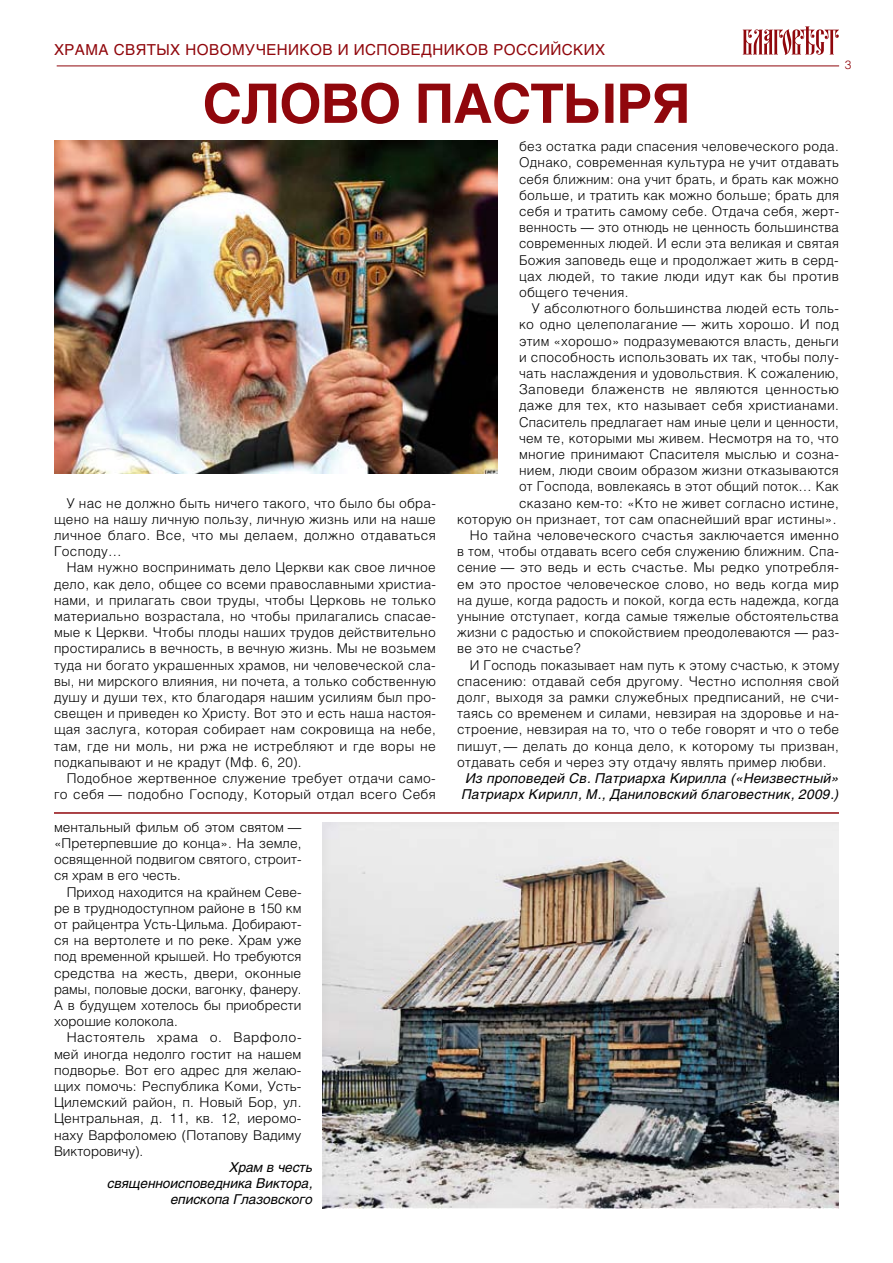
<style>
.page{position:relative;width:893px;height:1263px;background:#fff}
.page>*{position:absolute;margin:0;border:0;box-sizing:border-box;transform-origin:0 0}
.t1{font:700 54px "Helios";letter-spacing:-.015em;color:#90070c}
.t2{font:15px "Helios";letter-spacing:.03em;color:#90070c}
.t3{font:300 13.5px/16.2px "Helios";letter-spacing:.02em;color:#000;text-align:justify}
.t4{font:italic 13.5px/16.2px "Helios";letter-spacing:.02em;color:#000}
.t5{font:italic 13.5px/16.2px "Helios";color:#000;text-align:right}
.t6{font:300 12px "Helios";color:#90070c}
</style>
<div class="page">
<svg style="left:743px;top:26px;width:96px;height:29px"></svg>
<hr style="left:57px;top:66px;width:782px;height:1px;background:#90070c">
<img style="left:54px;top:140px;width:444px;height:333px">
<hr style="left:54px;top:812px;width:785px;height:2px;background:#90070c">
<img style="left:323px;top:823px;width:516px;height:386px">
<p class="t2" style="left:54px;top:40px;width:553px">ХРАМА СВЯТЫХ НОВОМУЧЕНИКОВ И ИСПОВЕДНИКОВ РОССИЙСКИХ</p>
<h1 class="t1" style="left:202px;top:72px;width:489px">СЛОВО ПАСТЫРЯ</h1>
<p class="t6" style="left:845px;top:58px;width:8px">3</p>
<p class="t3" style="left:54px;top:494px;width:383px;text-indent:13px">У нас не должно быть ничего такого, что было бы обра&shy;щено на нашу личную пользу, личную жизнь или на наше личное благо. Все, что мы делаем, должно отдаваться Господу…</p>
<p class="t3" style="left:54px;top:559px;width:383px;text-indent:13px">Нам нужно воспринимать дело Церкви как свое личное дело, как дело, общее со всеми православными христиа&shy;нами, и прилагать свои труды, чтобы Церковь не только материально возрастала, но чтобы прилагались спасае&shy;мые к Церкви. Чтобы плоды наших трудов действительно простирались в вечность, в вечную жизнь. Мы не возьмем туда ни богато украшенных храмов, ни человеческой сла&shy;вы, ни мирского влияния, ни почета, а только собственную душу и души тех, кто благодаря нашим усилиям был про&shy;свещен и приведен ко Христу. Вот это и есть наша настоя&shy;щая заслуга, которая собирает нам сокровища на небе, там, где ни моль, ни ржа не истребляют и где воры не подкапывают и не крадут (Мф. 6, 20).</p>
<p class="t3" style="left:54px;top:770px;width:383px;text-align:right">Подобное жертвенное служение требует отдачи само&shy;го себя — подобно Господу, Который отдал всего Себя</p>
<p class="t3" style="left:54px;top:818px;width:249px">ментальный фильм об этом святом — «Претерпевшие до конца». На земле, освященной подвигом святого, строит&shy;ся храм в его честь.</p>
<p class="t3" style="left:54px;top:883px;width:249px;text-indent:13px">Приход находится на крайнем Севе&shy;ре в труднодоступном районе в 150 км от райцентра Усть-Цильма. Добирают&shy;ся на вертолете и по реке. Храм уже под временной крышей. Но требуются средства на жесть, двери, оконные рамы, половые доски, вагонку, фанеру.<br>А в будущем хотелось бы приобрести хорошие колокола.</p>
<p class="t3" style="left:54px;top:1029px;width:249px;text-indent:13px">Настоятель храма о. Варфоло&shy;мей иногда недолго гостит на нашем подворье. Вот его адрес для желаю&shy;щих помочь: Республика Коми, Усть-Цилемский район, п. Новый Бор, ул.<br>Центральная, д. 11, кв. 12, иеромо&shy;наху Варфоломею (Потапову Вадиму Викторовичу).</p>
<p class="t5" style="left:108px;top:1159px;width:207px">Храм в честь священноисповедника Виктора, епископа Глазовского</p>
<p class="t3" style="left:519px;top:138px;width:322px">без остатка ради спасения человеческого рода.<br>Однако, современная культура не учит отдавать себя ближним: она учит брать, и брать как можно больше, и тратить как можно больше; брать для себя и тратить самому себе. Отдача себя, жерт&shy;венность — это отнюдь не ценность большинства современных людей. И если эта великая и святая Божия заповедь еще и продолжает жить в серд&shy;цах людей, то такие люди идут как бы против общего течения.</p>
<p class="t3" style="left:532px;top:300px;width:309px">У абсолютного большинства людей есть толь-</p>
<p class="t3" style="left:519px;top:316px;width:321px">ко одно целеполагание — жить хорошо. И под</p>
<p class="t3" style="left:519px;top:332px;width:321px">этим «хорошо» подразумеваются власть, деньги</p>
<p class="t3" style="left:519px;top:349px;width:321px">и способность использовать их так, чтобы полу-</p>
<p class="t3" style="left:519px;top:365px;width:321px">чать наслаждения и удовольствия. К сожалению,</p>
<p class="t3" style="left:519px;top:381px;width:321px">Заповеди блаженств не являются ценностью</p>
<p class="t3" style="left:519px;top:397px;width:321px">даже для тех, кто называет себя христианами.</p>
<p class="t3" style="left:519px;top:413px;width:321px">Спаситель предлагает нам иные цели и ценности,</p>
<p class="t3" style="left:519px;top:430px;width:321px">чем те, которыми мы живем. Несмотря на то, что</p>
<p class="t3" style="left:519px;top:446px;width:321px">многие принимают Спасителя мыслью и созна-</p>
<p class="t3" style="left:519px;top:462px;width:321px">нием, люди своим образом жизни отказываются</p>
<p class="t3" style="left:519px;top:478px;width:321px">от Господа, вовлекаясь в этот общий поток… Как</p>
<p class="t3" style="left:519px;top:494px;width:321px">сказано кем-то: «Кто не живет согласно истине,</p>
<p class="t3" style="left:457px;top:511px;width:381px">которую он признает, тот сам опаснейший враг истины».</p>
<p class="t3" style="left:470px;top:527px;width:371px">Но тайна человеческого счастья заключается именно</p>
<p class="t3" style="left:457px;top:543px;width:383px">в том, чтобы отдавать всего себя служению ближним. Спа-</p>
<p class="t3" style="left:457px;top:559px;width:383px">сение — это ведь и есть счастье. Мы редко употребля-</p>
<p class="t3" style="left:457px;top:575px;width:383px">ем это простое человеческое слово, но ведь когда мир</p>
<p class="t3" style="left:457px;top:592px;width:383px">на душе, когда радость и покой, когда есть надежда, когда</p>
<p class="t3" style="left:457px;top:608px;width:383px">уныние отступает, когда самые тяжелые обстоятельства</p>
<p class="t3" style="left:457px;top:624px;width:383px">жизни с радостью и спокойствием преодолеваются — раз-</p>
<p class="t3" style="left:457px;top:640px;width:125px">ве это не счастье?</p>
<p class="t3" style="left:470px;top:656px;width:371px">И Господь показывает нам путь к этому счастью, к этому</p>
<p class="t3" style="left:457px;top:673px;width:384px">спасению: отдавай себя другому. Честно исполняя свой</p>
<p class="t3" style="left:457px;top:689px;width:383px">долг, выходя за рамки служебных предписаний, не счи-</p>
<p class="t3" style="left:457px;top:705px;width:383px">таясь со временем и силами, невзирая на здоровье и на-</p>
<p class="t3" style="left:457px;top:721px;width:384px">строение, невзирая на то, что о тебе говорят и что о тебе</p>
<p class="t3" style="left:457px;top:737px;width:383px">пишут, — делать до конца дело, к которому ты призван,</p>
<p class="t3" style="left:457px;top:754px;width:371px">отдавать себя и через эту отдачу являть пример любви.</p>
<p class="t4" style="left:462px;top:770px;width:379px">Из проповедей Св. Патриарха Кирилла («Неизвестный»<br>Патриарх Кирилл, М., Даниловский благовестник, 2009.)</p>
</div>
